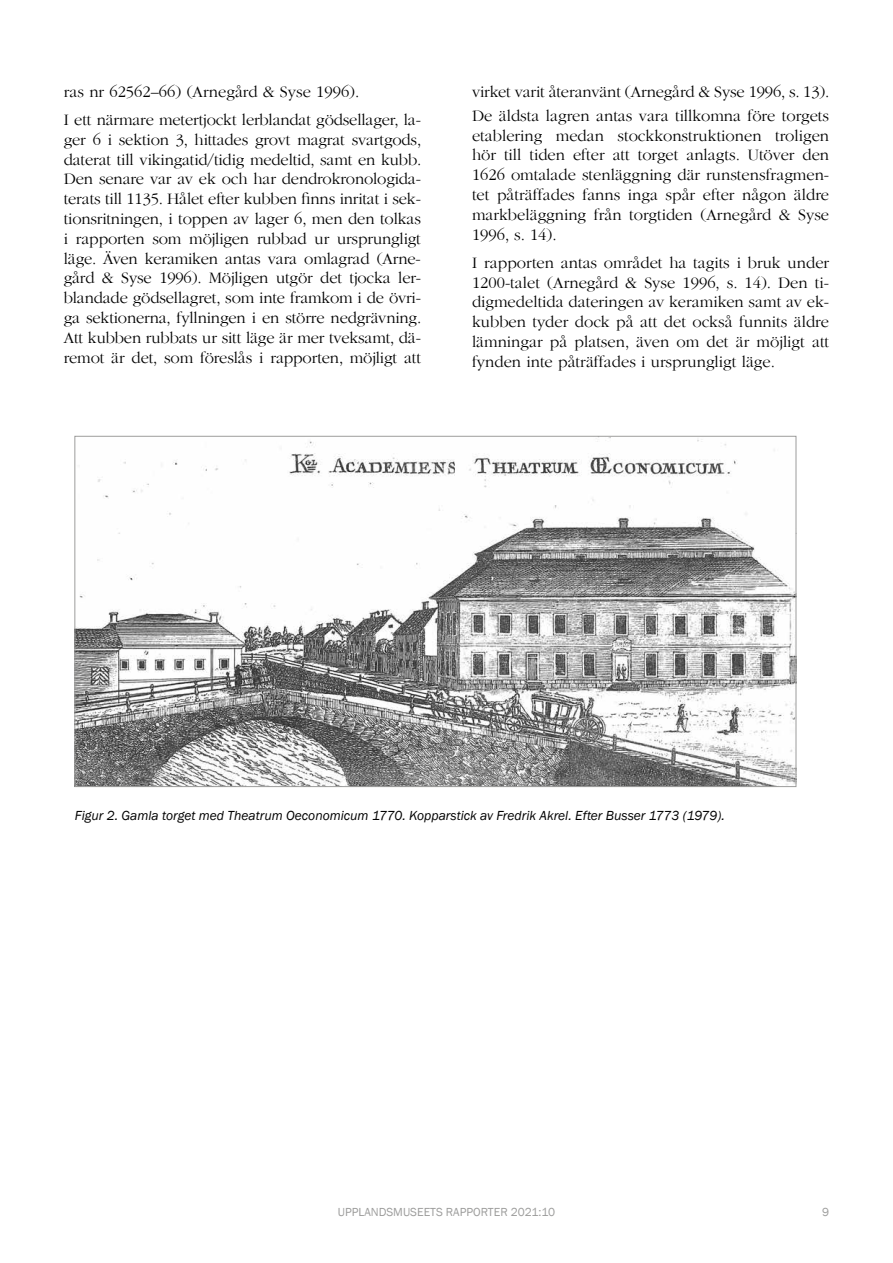
<style>
.page{position:relative;width:893px;height:1263px;background:#fff}
.page>*{position:absolute;margin:0;border:0;box-sizing:border-box;transform-origin:0 0}
.t1{font:300 16.5px/19.8px "ITC Garamond Std";color:#000;text-align:justify}
.t2{font:italic 13.5px "Franklin Gothic";color:#000}
.t3{font:12px "Franklin Gothic";color:#9d9d9c}
</style>
<div class="page">
<img style="left:77px;top:439px;width:717px;height:346px">
<p class="t1" style="left:64px;top:78px;width:359px;line-height:28.3px">ras nr 62562–66) (Arnegård &amp; Syse 1996).<br>I ett närmare metertjockt lerblandat gödsellager, la-</p>
<p class="t1" style="left:64px;top:130px;width:359px">ger 6 i sektion 3, hittades grovt magrat svartgods, daterat till vikingatid/tidig medeltid, samt en kubb.<br>Den senare var av ek och har dendrokronologida&shy;terats till 1135. Hålet efter kubben finns inritat i sek&shy;tionsritningen, i toppen av lager 6, men den tolkas i rapporten som möjligen rubbad ur ursprungligt läge. Även keramiken antas vara omlagrad (Arne&shy;gård &amp; Syse 1996). Möjligen utgör det tjocka ler&shy;blandade gödsellagret, som inte framkom i de övri&shy;ga sektionerna, fyllningen i en större nedgrävning.<br>Att kubben rubbats ur sitt läge är mer tveksamt, dä&shy;remot är det, som föreslås i rapporten, möjligt att</p>
<p class="t1" style="left:472px;top:80px;width:359px;line-height:24px">virket varit återanvänt (Arnegård &amp; Syse 1996, s. 13).<br>De äldsta lagren antas vara tillkomna före torgets</p>
<p class="t1" style="left:472px;top:126px;width:359px">etablering medan stockkonstruktionen troligen hör till tiden efter att torget anlagts. Utöver den 1626 omtalade stenläggning där runstensfragmen&shy;tet påträffades fanns inga spår efter någon äldre markbeläggning från torgtiden (Arnegård &amp; Syse 1996, s. 14).</p>
<p class="t1" style="left:472px;top:253px;width:359px">I rapporten antas området ha tagits i bruk under 1200-talet (Arnegård &amp; Syse 1996, s. 14). Den ti&shy;digmedeltida dateringen av keramiken samt av ek&shy;kubben tyder dock på att det också funnits äldre lämningar på platsen, även om det är möjligt att fynden inte påträffades i ursprungligt läge.</p>
<p class="t2" style="left:75px;top:807px;width:651px">Figur 2. Gamla torget med Theatrum Oeconomicum 1770. Kopparstick av Fredrik Akrel. Efter Busser 1773 (1979).</p>
<p class="t3" style="left:338px;top:1205px;width:219px">UPPLANDSMUSEETS RAPPORTER 2021:10</p>
<p class="t3" style="left:822px;top:1205px;width:9px">9</p>
</div>
